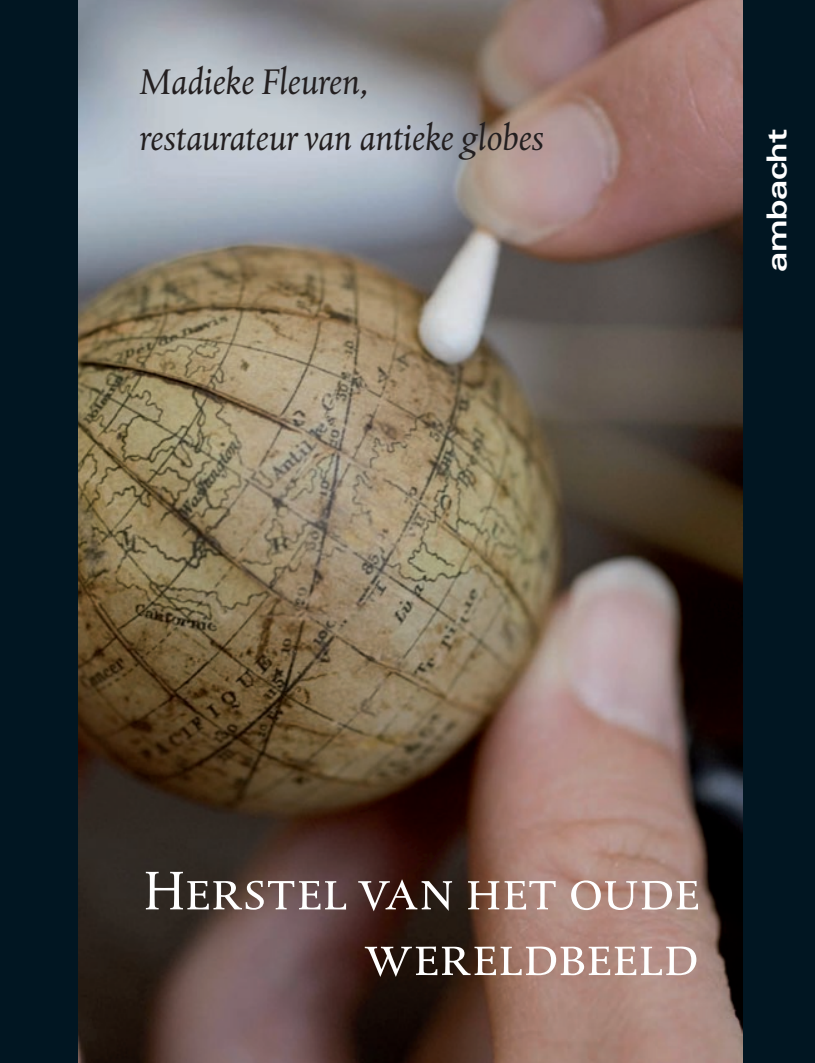
<style>
.page{position:relative;width:815px;height:1063px;background:#011622}
.page>*{position:absolute;margin:0;border:0;box-sizing:border-box;transform-origin:0 0}
.t1{font:57.5px/65.6px "DTL Albertina T Caps";letter-spacing:.02em;color:#fff;text-align:right}
.t2{font:italic 37.5px/56.2px "DTL Albertina ST";color:#231f20}
.t3{font:700 expanded 27.5px "Univers";letter-spacing:-.02em;color:#fff}
</style>
<div class="page">
<img style="left:79px;top:0;width:663px;height:1063px">
<p class="t2" style="left:140px;top:53px;width:405px">Madieke Fleuren,<br>restaurateur van antieke globes</p>
<p class="t3" style="left:761px;top:272px;width:145px;rotate:-90deg">ambacht</p>
<h1 class="t1" style="left:144px;top:858px;width:557px">Herstel van het oude wereldbeeld</h1>
</div>
